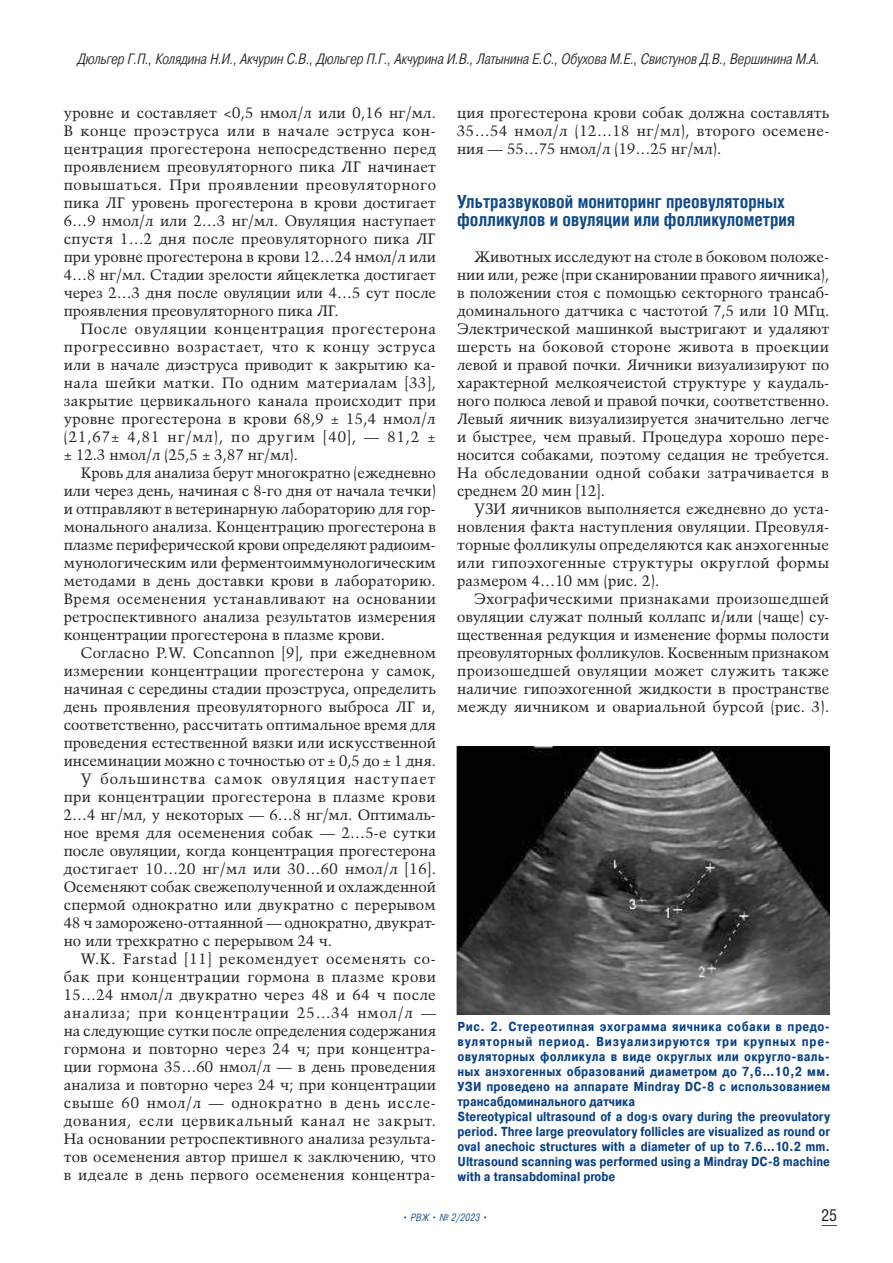
<style>
.page{position:relative;width:893px;height:1263px;background:#fff}
.page>*{position:absolute;margin:0;border:0;box-sizing:border-box;transform-origin:0 0}
.t1{font:700 18px/18px "Helios Cond";color:#0f4a87}
.t2{font:16.5px "Helios Cond";color:#231f20}
.t3{font:15px/18px "Talisman";letter-spacing:.01em;color:#231f20;text-align:justify}
.t4{font:italic 300 15px "Pragmatica Cond";letter-spacing:-.01em;color:#231f20}
.t5{font:15px "Talisman";letter-spacing:.045em;color:#231f20}
.t6{font:15px "Talisman";letter-spacing:.03em;color:#231f20}
.t7{font:15px "Talisman";letter-spacing:.065em;color:#231f20}
.t8{font:15px "Talisman";letter-spacing:.05em;color:#231f20}
.t9{font:15px "Talisman";letter-spacing:.075em;color:#231f20}
.t10{font:700 13.05px/15px "Pragmatica Cond";color:#094085}
.t11{font:italic 300 10.5px "Pragmatica Cond";letter-spacing:.02em;color:#0f4a87}
</style>
<div class="page">
<svg style="left:822px;top:1225px;width:15px;height:1px"></svg>
<img style="left:457px;top:746px;width:373px;height:269px">
<p class="t4" style="left:77px;top:50px;width:744px">Дюльгер Г.П., Колядина Н.И., Акчурин С.В., Дюльгер П.Г., Акчурина И.В., Латынина Е.С., Обухова М.Е., Свистунов Д.В., Вершинина М.А.</p>
<p class="t3" style="left:64px;top:104px;width:374px">уровне и составляет &lt;0,5 нмол/л или 0,16 нг/мл.<br>В конце проэструса или в начале эструса кон&shy;центрация прогестерона непосредственно перед проявлением преовуляторного пика ЛГ начинает повышаться. При проявлении преовуляторного пика ЛГ уровень прогестерона в крови достигает 6…9 нмол/л или 2…3 нг/мл. Овуляция наступает спустя 1…2 дня после преовуляторного пика ЛГ при уровне прогестерона в крови 12…24 нмол/л или 4…8 нг/мл. Стадии зрелости яйцеклетка достигает через 2…3 дня после овуляции или 4…5 сут после проявления преовуляторного пика ЛГ.</p>
<p class="t3" style="left:64px;top:320px;width:374px;text-indent:17px">После овуляции концентрация прогестерона прогрессивно возрастает, что к концу эструса или в начале диэструса приводит к закрытию ка&shy;нала шейки матки. По одним материалам [33], закрытие цервикального канала происходит при уровне прогестерона в крови 68,9 ± 15,4 нмол/л (21,67± 4,81 нг/мл), по другим [40], — 81,2 ± ± 12.3 нмол/л (25,5 ± 3,87 нг/мл).</p>
<p class="t3" style="left:64px;top:464px;width:374px;text-indent:17px">Кровь для анализа берут многократно (ежедневно или через день, начиная с 8-го дня от начала течки) и отправляют в ветеринарную лабораторию для гор&shy;монального анализа. Концентрацию прогестерона в плазме периферической крови определяют радиоим&shy;мунологическим или ферментоиммунологическим методами в день доставки крови в лабораторию.<br>Время осеменения устанавливают на основании ретроспективного анализа результатов измерения концентрации прогестерона в плазме крови.</p>
<p class="t3" style="left:81px;top:644px;width:357px">Согласно P.W. Concannon [9], при ежедневном</p>
<p class="t3" style="left:64px;top:662px;width:373px">измерении концентрации прогестерона у самок,</p>
<p class="t3" style="left:64px;top:680px;width:374px">начиная с середины стадии проэструса, определить</p>
<p class="t3" style="left:64px;top:698px;width:373px">день проявления преовуляторного выброса ЛГ и,</p>
<p class="t3" style="left:64px;top:716px;width:374px">соответственно, рассчитать оптимальное время для</p>
<p class="t3" style="left:64px;top:734px;width:374px">проведения естественной вязки или искусственной</p>
<p class="t3" style="left:64px;top:752px;width:374px">инсеминации можно с точностью от ± 0,5 до ± 1 дня.</p>
<p class="t9" style="left:81px;top:770px;width:356px">У большинства самок овуляция наступает</p>
<p class="t3" style="left:64px;top:788px;width:373px">при концентрации прогестерона в плазме крови</p>
<p class="t3" style="left:64px;top:806px;width:374px">2…4 нг/мл, у некоторых — 6…8 нг/мл. Оптималь-</p>
<p class="t3" style="left:64px;top:824px;width:374px">ное время для осеменения собак — 2…5-е сутки</p>
<p class="t3" style="left:64px;top:842px;width:374px">после овуляции, когда концентрация прогестерона</p>
<p class="t6" style="left:64px;top:860px;width:374px">достигает 10…20 нг/мл или 30…60 нмол/л [16].</p>
<p class="t3" style="left:64px;top:878px;width:374px">Осеменяют собак свежеполученной и охлажденной</p>
<p class="t3" style="left:64px;top:896px;width:373px">спермой однократно или двукратно с перерывом</p>
<p class="t3" style="left:64px;top:914px;width:374px">48 ч заморожено-оттаянной — однократно, двукрат-</p>
<p class="t3" style="left:64px;top:932px;width:270px">но или трехкратно с перерывом 24 ч.</p>
<p class="t5" style="left:81px;top:950px;width:357px">W.K. Farstad [11] рекомендует осеменять со-</p>
<p class="t6" style="left:64px;top:968px;width:374px">бак при концентрации гормона в плазме крови</p>
<p class="t3" style="left:64px;top:986px;width:373px">15…24 нмол/л двукратно через 48 и 64 ч после</p>
<p class="t7" style="left:64px;top:1004px;width:374px">анализа; при концентрации 25…34 нмол/л —</p>
<p class="t3" style="left:64px;top:1022px;width:374px">на следующие сутки после определения содержания</p>
<p class="t3" style="left:64px;top:1040px;width:373px">гормона и повторно через 24 ч; при концентра-</p>
<p class="t3" style="left:64px;top:1058px;width:374px">ции гормона 35…60 нмол/л — в день проведения</p>
<p class="t3" style="left:64px;top:1076px;width:374px">анализа и повторно через 24 ч; при концентрации</p>
<p class="t8" style="left:64px;top:1094px;width:374px">свыше 60 нмол/л — однократно в день иссле-</p>
<p class="t5" style="left:64px;top:1112px;width:374px">дования, если цервикальный канал не закрыт.</p>
<p class="t3" style="left:64px;top:1130px;width:374px">На основании ретроспективного анализа результа-</p>
<p class="t3" style="left:64px;top:1148px;width:374px">тов осеменения автор пришел к заключению, что</p>
<p class="t3" style="left:64px;top:1166px;width:373px">в идеале в день первого осеменения концентра-</p>
<p class="t3" style="left:457px;top:104px;width:374px">ция прогестерона крови собак должна составлять 35…54 нмол/л (12…18 нг/мл), второго осемене&shy;ния — 55…75 нмол/л (19…25 нг/мл).</p>
<p class="t1" style="left:457px;top:192px;width:340px">Ультразвуковой мониторинг преовуляторных фолликулов и овуляции или фолликулометрия</p>
<p class="t3" style="left:457px;top:248px;width:374px;text-indent:17px">Животных исследуют на столе в боковом положе&shy;нии или, реже (при сканировании правого яичника), в положении стоя с помощью секторного трансаб&shy;доминального датчика с частотой 7,5 или 10 МГц.<br>Электрической машинкой выстригают и удаляют шерсть на боковой стороне живота в проекции левой и правой почки. Яичники визуализируют по характерной мелкоячеистой структуре у каудаль&shy;ного полюса левой и правой почки, соответственно.<br>Левый яичник визуализируется значительно легче и быстрее, чем правый. Процедура хорошо пере&shy;носится собаками, поэтому седация не требуется.<br>На обследовании одной собаки затрачивается в среднем 20 мин [12].</p>
<p class="t3" style="left:457px;top:500px;width:374px;text-indent:17px">УЗИ яичников выполняется ежедневно до уста&shy;новления факта наступления овуляции. Преовуля&shy;торные фолликулы определяются как анэхогенные или гипоэхогенные структуры округлой формы размером 4…10 мм (рис. 2).</p>
<p class="t3" style="left:457px;top:590px;width:374px;text-indent:17px">Эхографическими признаками произошедшей овуляции служат полный коллапс и/или (чаще) су&shy;щественная редукция и изменение формы полости преовуляторных фолликулов. Косвенным признаком произошедшей овуляции может служить также наличие гипоэхогенной жидкости в пространстве между яичником и овариальной бурсой (рис. 3).</p>
<p class="t10" style="left:458px;top:1020px;width:374px">Рис. 2. Стереотипная эхограмма яичника собаки в предо&shy;вуляторный период. Визуализируются три крупных пре&shy;овуляторных фолликула в виде округлых или округло-валь&shy;ных анэхогенных образований диаметром до 7,6…10,2 мм.<br>УЗИ проведено на аппарате Mindray DC-8 с использованием трансабдоминального датчика<br>Stereotypical ultrasound of a dog›s ovary during the preovulatory period. Three large preovulatory follicles are visualized as round or oval anechoic structures with a diameter of up to 7.6…10.2 mm.<br>Ultrasound scanning was performed using a Mindray DC-8 machine with a transabdominal probe</p>
<p class="t11" style="left:403px;top:1211px;width:86px">• РВЖ • № 2/2023 •</p>
<p class="t2" style="left:821px;top:1205px;width:17px">25</p>
</div>
